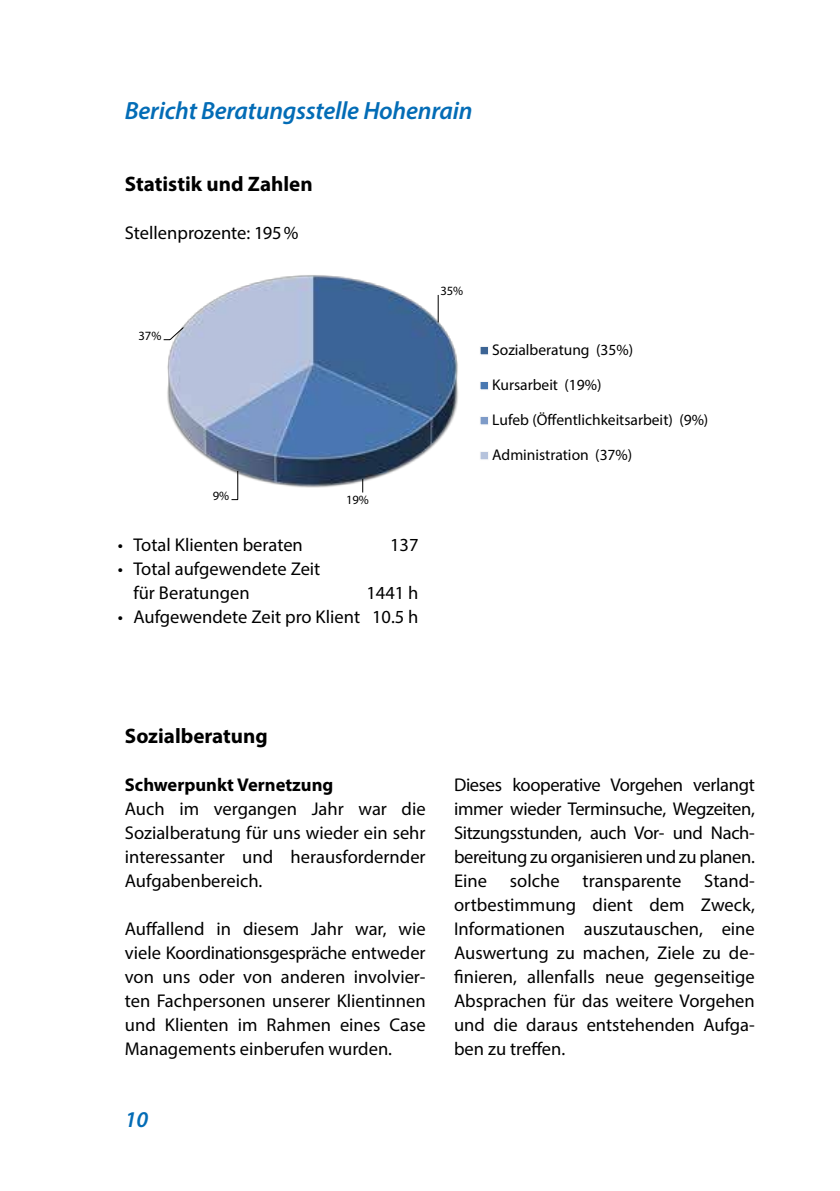
<style>
.page{position:relative;width:840px;height:1191px;background:#fff}
.page>*{position:absolute;margin:0;border:0;box-sizing:border-box;transform-origin:0 0}
.t1{font:italic 600 25px "Myriad Pro";letter-spacing:-.01em;color:#036cb6}
.t2{font:italic 600 22.6px "Myriad Pro";color:#036cb6}
.t3{font:700 21px "Myriad Pro";color:#000}
.t4{font:18.4px/24px "Myriad Pro";color:#000;text-align:justify}
.t5{font:700 18.4px "Myriad Pro";color:#000}
.t6{font:15.6px "Myriad Pro";color:#000}
.t7{font:12.6px "Myriad Pro";color:#000}
</style>
<div class="page">
<svg style="left:163px;top:275px;width:325px;height:226px"></svg>
<h1 class="t1" style="left:125px;top:95px;width:349px">Bericht Beratungsstelle Hohenrain</h1>
<p class="t3" style="left:125px;top:170px;width:189px">Statistik und Zahlen</p>
<p class="t4" style="left:125px;top:221px;width:175px">Stellenprozente: 195%</p>
<p class="t7" style="left:138px;top:327px;width:24px">37%</p>
<p class="t7" style="left:440px;top:283px;width:24px">35%</p>
<p class="t7" style="left:213px;top:487px;width:18px">9%</p>
<p class="t7" style="left:346px;top:492px;width:24px">19%</p>
<p class="t4" style="left:118px;top:533px;width:186px">• Total Klienten beraten</p>
<p class="t4" style="left:390px;top:533px;width:30px">137</p>
<p class="t4" style="left:133px;top:557px;width:188px;text-indent:-16px">• Total aufgewendete Zeit für Beratungen</p>
<p class="t4" style="left:366px;top:581px;width:54px">1441 h</p>
<p class="t4" style="left:118px;top:605px;width:302px">• Aufgewendete Zeit pro Klient 10.5 h</p>
<p class="t6" style="left:492px;top:340px;width:142px">Sozialberatung (35%)</p>
<p class="t6" style="left:492px;top:375px;width:111px">Kursarbeit (19%)</p>
<p class="t6" style="left:492px;top:410px;width:217px">Lufeb (Öffentlichkeitsarbeit) (9%)</p>
<p class="t6" style="left:492px;top:445px;width:141px">Administration (37%)</p>
<p class="t3" style="left:125px;top:722px;width:144px">Sozialberatung</p>
<p class="t5" style="left:125px;top:773px;width:210px">Schwerpunkt Vernetzung</p>
<p class="t4" style="left:125px;top:797px;width:302px">Auch im vergangen Jahr war die Sozialberatung für uns wieder ein sehr interessanter und herausfordernder Aufgabenbereich.</p>
<p class="t4" style="left:125px;top:917px;width:302px">Auffallend in diesem Jahr war, wie viele Koordinationsgespräche entweder von uns oder von anderen involvier&shy;ten Fachpersonen unserer Klientinnen und Klienten im Rahmen eines Case Managements einberufen wurden.</p>
<p class="t2" style="left:125px;top:1105px;width:25px">10</p>
<p class="t4" style="left:454px;top:773px;width:302px">Dieses kooperative Vorgehen verlangt immer wieder Terminsuche, Wegzeiten, Sitzungsstunden, auch Vor- und Nach&shy;bereitung zu organisieren und zu planen.<br>Eine solche transparente Stand&shy;ortbestimmung dient dem Zweck, Informationen auszutauschen, eine Auswertung zu machen, Ziele zu de&shy;finieren, allenfalls neue gegenseitige Absprachen für das weitere Vorgehen und die daraus entstehenden Aufga&shy;ben zu treffen.</p>
</div>
